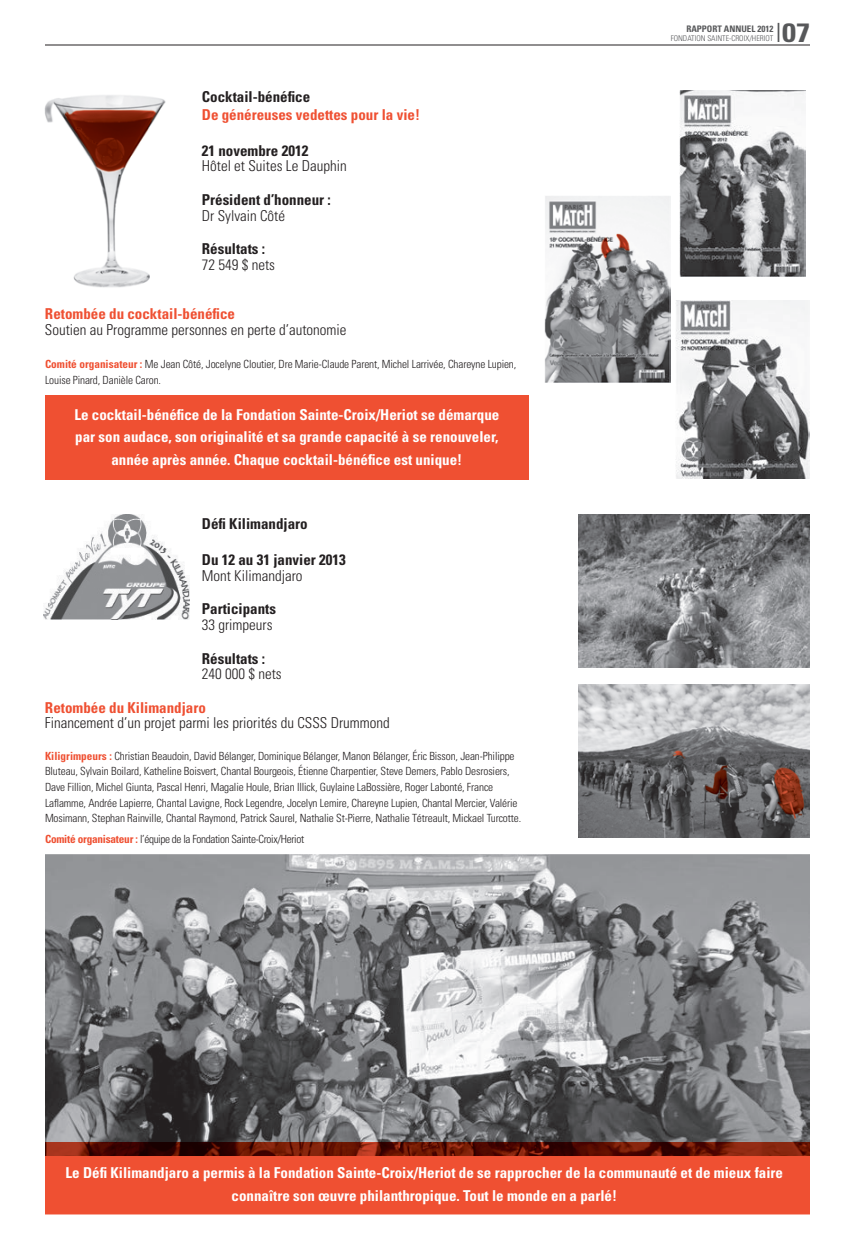
<style>
.page{position:relative;width:855px;height:1260px;background:#fff}
.page>*{position:absolute;margin:0;border:0;box-sizing:border-box;transform-origin:0 0}
.t1{font:700 condensed 26.5px "Univers";color:#57585a;scale:1.19 1}
.t2{font:700 condensed 15px/22.5px "Univers";color:#fff;text-align:center}
.t3{font:300 condensed 15px "Univers";color:#231f20}
.t4{font:700 condensed 15px "Univers";color:#231f20}
.t5{font:700 condensed 15px "Univers";color:#ef5032}
.t6{font:300 condensed 11.25px/15.6px "Univers";letter-spacing:-.01em;color:#231f20}
.t7{font:300 condensed 11.25px "Univers";letter-spacing:-.03em;color:#231f20}
.t8{font:700 condensed 9px "Univers";color:#57585a}
.t9{font:300 condensed 7.88px "Univers";color:#57585a}
.s1{font-weight:700;color:#ef5032}
.s2{font-weight:300}
</style>
<div class="page">
<hr style="left:45px;top:45px;width:765px;height:1px;background:#231f20">
<img style="left:679px;top:90px;width:127px;height:187px">
<img style="left:676px;top:301px;width:134px;height:178px">
<img style="left:544px;top:196px;width:127px;height:186px">
<img style="left:579px;top:515px;width:231px;height:153px">
<img style="left:579px;top:684px;width:231px;height:153px">
<img style="left:45px;top:854px;width:765px;height:289px">
<img style="left:44px;top:95px;width:122px;height:193px">
<img style="left:43px;top:515px;width:146px;height:105px">
<div style="left:45px;top:395px;width:484px;height:85px;background:#ef5032"></div>
<div style="left:45px;top:1156px;width:765px;height:58px;background:#ef5032"></div>
<img style="left:45px;top:1143px;width:765px;height:13px">
<h2 class="t4" style="left:202px;top:87px;width:110px">Cocktail-bénéfice</h2>
<h2 class="t5" style="left:202px;top:105px;width:220px">de généreuses vedettes pour la vie!</h2>
<h2 class="t4" style="left:202px;top:141px;width:108px">21 novembre 2012</h2>
<h2 class="t3" style="left:202px;top:157px;width:146px">Hôtel et Suites Le Dauphin</h2>
<h2 class="t4" style="left:202px;top:190px;width:131px">Président d’honneur :</h2>
<h2 class="t3" style="left:202px;top:206px;width:85px">Dr Sylvain Côté</h2>
<h2 class="t4" style="left:202px;top:240px;width:65px">Résultats :</h2>
<h2 class="t3" style="left:202px;top:255px;width:75px">72 549 $ nets</h2>
<h2 class="t5" style="left:45px;top:304px;width:192px">Retombée du cocktail-bénéfice</h2>
<h2 class="t3" style="left:45px;top:320px;width:303px">Soutien au Programme personnes en perte d’autonomie</h2>
<p class="t6" style="left:45px;top:356px;width:473px"><span class="s1">Comité organisateur :</span> Me Jean Côté, Jocelyne Cloutier, Dre Marie-Claude Parent, Michel Larrivée, Chareyne Lupien,<br>Louise Pinard, Danièle Caron.</p>
<h2 class="t2" style="left:74px;top:403px;width:426px">Le cocktail-bénéfice de la Fondation sainte-Croix/Heriot se démarque par son audace, son originalité et sa grande capacité à se renouveler, année après année. Chaque cocktail-bénéfice est unique!</h2>
<h2 class="t4" style="left:202px;top:515px;width:107px">défi Kilimandjaro</h2>
<h2 class="t4" style="left:202px;top:551px;width:146px">du 12 au 31 janvier 2013</h2>
<h2 class="t3" style="left:202px;top:566px;width:102px">Mont Kilimandjaro</h2>
<h2 class="t4" style="left:202px;top:600px;width:76px">Participants</h2>
<h2 class="t3" style="left:202px;top:616px;width:72px">33 grimpeurs</h2>
<h2 class="t4" style="left:202px;top:649px;width:65px">Résultats :</h2>
<h2 class="t3" style="left:202px;top:665px;width:81px">240 000 $ nets</h2>
<h2 class="t5" style="left:45px;top:698px;width:162px">Retombée du Kilimandjaro</h2>
<h2 class="t3" style="left:45px;top:714px;width:346px">Financement d’un projet parmi les priorités du CSSS Drummond</h2>
<p class="t6" style="left:45px;top:748px;width:478px"><span class="s1">Kiligrimpeurs :</span> Christian Beaudoin, David Bélanger, Dominique Bélanger, Manon Bélanger, Éric Bisson, Jean-Philippe Bluteau, Sylvain Boilard, Katheline Boisvert, Chantal Bourgeois, Étienne Charpentier, Steve Demers, Pablo Desrosiers, Dave Fillion, Michel Giunta, Pascal Henri, Magalie Houle, Brian Illick, Guylaine LaBossière, Roger Labonté, France Laflamme, Andrée Lapierre, Chantal Lavigne, Rock Legendre, Jocelyn Lemire, Chareyne Lupien, Chantal Mercier, Valérie Mosimann, Stephan Rainville, Chantal Raymond, Patrick Saurel, Nathalie St-Pierre, Nathalie Tétreault, Mickael Turcotte.</p>
<p class="t7" style="left:45px;top:832px;width:261px"><span class="s1">Comité organisateur :</span> l’équipe de la Fondation Sainte-Croix/Heriot</p>
<h1 class="t1" style="left:775px;top:16px;width:31px"><span class="s2">|</span>07</h1>
<p class="t8" style="left:686px;top:23px;width:88px">RAPPORT ANNUEL 2012</p>
<p class="t9" style="left:671px;top:33px;width:104px">FONDATION SAINTE-CROIX/HERIOT</p>
<h2 class="t2" style="left:66px;top:1161px;width:719px">Le défi Kilimandjaro a permis à la Fondation sainte-Croix/Heriot de se rapprocher de la communauté et de mieux faire connaître son œuvre philanthropique. Tout le monde en a parlé!</h2>
</div>
